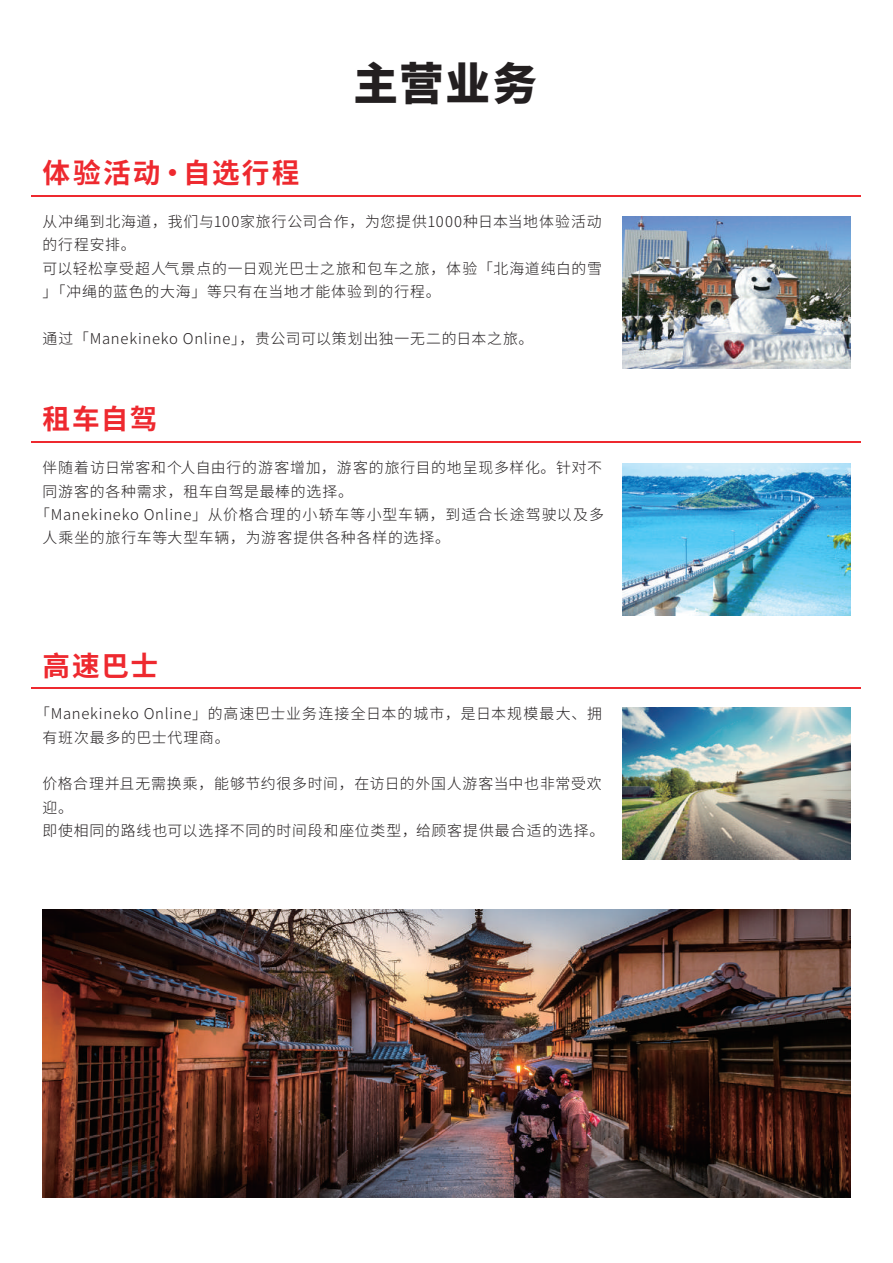
<style>
.page{position:relative;width:893px;height:1263px;background:#fff}
.page>*{position:absolute;margin:0;border:0;box-sizing:border-box;transform-origin:0 0}
.t1{font:900 44.7px "Noto Sans CJ Ksc";color:#231f20}
.t2{font:700 27.6px "Noto Sans CJ Ksc";letter-spacing:.075em;color:#ee292f}
.t3{font:300 14.85px/23.4px "Noto Sans CJ Ksc";letter-spacing:.05em;color:#231f20}
</style>
<div class="page">
<hr style="left:32px;top:195px;width:829px;height:2px;background:#ee292f">
<img style="left:622px;top:217px;width:228px;height:152px">
<hr style="left:32px;top:441px;width:829px;height:2px;background:#ee292f">
<img style="left:622px;top:463px;width:228px;height:152px">
<img style="left:43px;top:910px;width:807px;height:288px">
<hr style="left:32px;top:687px;width:829px;height:2px;background:#ee292f">
<img style="left:622px;top:708px;width:228px;height:152px">
<h1 class="t1" style="left:354px;top:59px;width:185px">主营业务</h1>
<h2 class="t2" style="left:43px;top:158px;width:258px">体验活动・自选行程</h2>
<p class="t3" style="left:43px;top:210px;width:561px">从冲绳到北海道，我们与100家旅行公司合作，为您提供1000种日本当地体验活动的行程安排。<br>可以轻松享受超人气景点的一日观光巴士之旅和包车之旅，体验「北海道纯白的雪」「冲绳的蓝色的大海」等只有在当地才能体验到的行程。</p>
<p class="t3" style="left:43px;top:327px;width:492px">通过「Manekineko Online」，贵公司可以策划出独一无二的日本之旅。</p>
<h2 class="t2" style="left:43px;top:404px;width:117px">租车自驾</h2>
<p class="t3" style="left:43px;top:456px;width:561px">伴随着访日常客和个人自由行的游客增加，游客的旅行目的地呈现多样化。针对不</p>
<p class="t3" style="left:43px;top:480px;width:312px">同游客的各种需求，租车自驾是最棒的选择。</p>
<p class="t3" style="left:35px;top:503px;width:571px">「Manekineko Online」从价格合理的小轿车等小型车辆，到适合长途驾驶以及多</p>
<p class="t3" style="left:43px;top:526px;width:409px">人乘坐的旅行车等大型车辆，为游客提供各种各样的选择。</p>
<h2 class="t2" style="left:43px;top:650px;width:117px">高速巴士</h2>
<p class="t3" style="left:43px;top:702px;width:561px;text-indent:-7px">「Manekineko Online」的高速巴士业务连接全日本的城市，是日本规模最大、拥有班次最多的巴士代理商。</p>
<p class="t3" style="left:43px;top:773px;width:563px">价格合理并且无需换乘，能够节约很多时间，在访日的外国人游客当中也非常受欢迎。<br>即使相同的路线也可以选择不同的时间段和座位类型，给顾客提供最合适的选择。</p>
</div>
